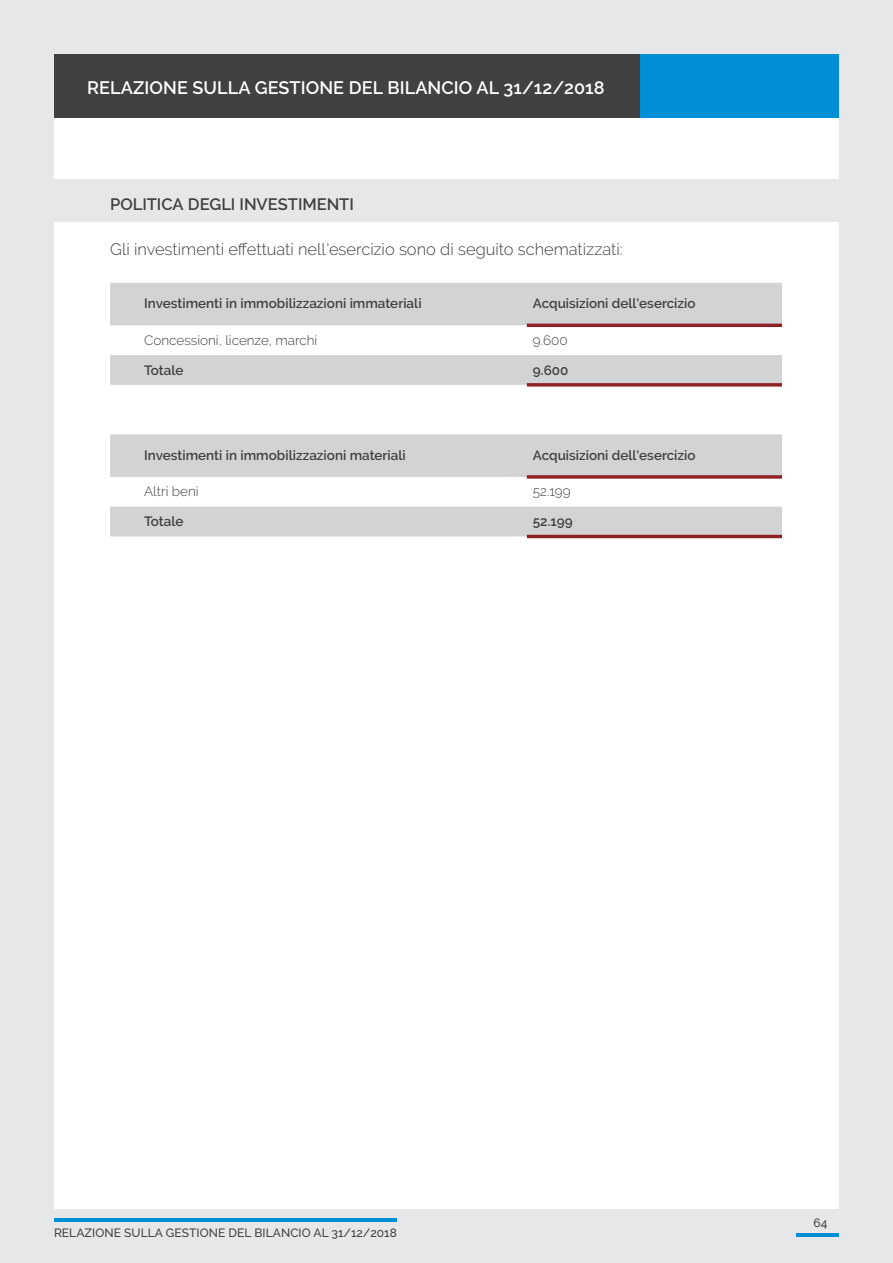
<style>
.page{position:relative;width:893px;height:1263px;background:#e6e7e8}
.page>*{position:absolute;margin:0;border:0;box-sizing:border-box;transform-origin:0 0}
.t1{font:600 18px "Raleway";letter-spacing:.005em;color:#fff}
.t2{font:300 16.5px "Raleway";color:#414042}
.t3{font:600 16.5px "Raleway";color:#414042}
.t4{font:600 13.5px "Raleway";color:#414042}
.t5{font:300 13.5px "Raleway";color:#414042}
.t6{font:500 12px "Raleway";letter-spacing:.005em;color:#414042}
</style>
<div class="page">
<div style="left:54px;top:54px;width:785px;height:1155px;background:#fff"></div>
<hr style="left:796px;top:1233px;width:43px;height:3px;background:#008fd5">
<div style="left:49px;top:180px;width:798px;height:42px;background:#e6e7e8"></div>
<svg style="left:110px;top:283px;width:672px;height:102px;fill:#d1d3d4"></svg>
<hr style="left:527px;top:324px;width:255px;height:3px;background:#8d2124">
<svg style="left:527px;top:383px;width:255px;height:4px"></svg>
<svg style="left:110px;top:434px;width:672px;height:102px;fill:#d1d3d4"></svg>
<svg style="left:527px;top:475px;width:255px;height:4px"></svg>
<hr style="left:527px;top:535px;width:255px;height:3px;background:#8d2124">
<div style="left:54px;top:54px;width:785px;height:64px;background:#414042"></div>
<div style="left:641px;top:54px;width:198px;height:64px;background:#008fd5"></div>
<hr style="left:54px;top:1218px;width:343px;height:4px;background:#008fd5">
<h1 class="t1" style="left:87px;top:78px;width:519px">Relazione su lla gestione del bi lancio al 31/12/2018</h1>
<p class="t3" style="left:110px;top:195px;width:12px">POL</p>
<p class="t3" style="left:142px;top:195px;width:69px">ITICA DEGL</p>
<p class="t3" style="left:231px;top:195px;width:25px">I INVE</p>
<p class="t3" style="left:278px;top:195px;width:38px">STIMEN</p>
<p class="t3" style="left:339px;top:195px;width:16px">TI</p>
<p class="t2" style="left:110px;top:239px;width:514px">Gli investimenti effettuati nell'esercizio sono di seguito schematizzati:</p>
<p class="t4" style="left:144px;top:296px;width:279px">Investimenti in immobilizzazioni immateriali</p>
<p class="t4" style="left:533px;top:296px;width:164px">Acquisizioni dell'esercizio</p>
<p class="t5" style="left:144px;top:332px;width:175px">Concessioni, licenze, marchi</p>
<p class="t5" style="left:533px;top:332px;width:36px">9.600</p>
<p class="t4" style="left:144px;top:362px;width:41px">Totale</p>
<p class="t4" style="left:533px;top:362px;width:37px">9.600</p>
<p class="t4" style="left:144px;top:447px;width:263px">Investimenti in immobilizzazioni materiali</p>
<p class="t4" style="left:533px;top:447px;width:164px">Acquisizioni dell'esercizio</p>
<p class="t5" style="left:144px;top:484px;width:56px">Altri beni</p>
<p class="t5" style="left:533px;top:484px;width:39px">52.199</p>
<p class="t4" style="left:144px;top:514px;width:41px">Totale</p>
<p class="t4" style="left:533px;top:514px;width:41px">52.199</p>
<p class="t6" style="left:54px;top:1226px;width:120px">RELAZIONE SULLA GESTIO</p>
<p class="t6" style="left:209px;top:1226px;width:89px">NE DEL BI LANCIO</p>
<p class="t6" style="left:314px;top:1226px;width:85px">AL 31/12/2018</p>
<p class="t6" style="left:813px;top:1216px;width:15px">64</p>
</div>
